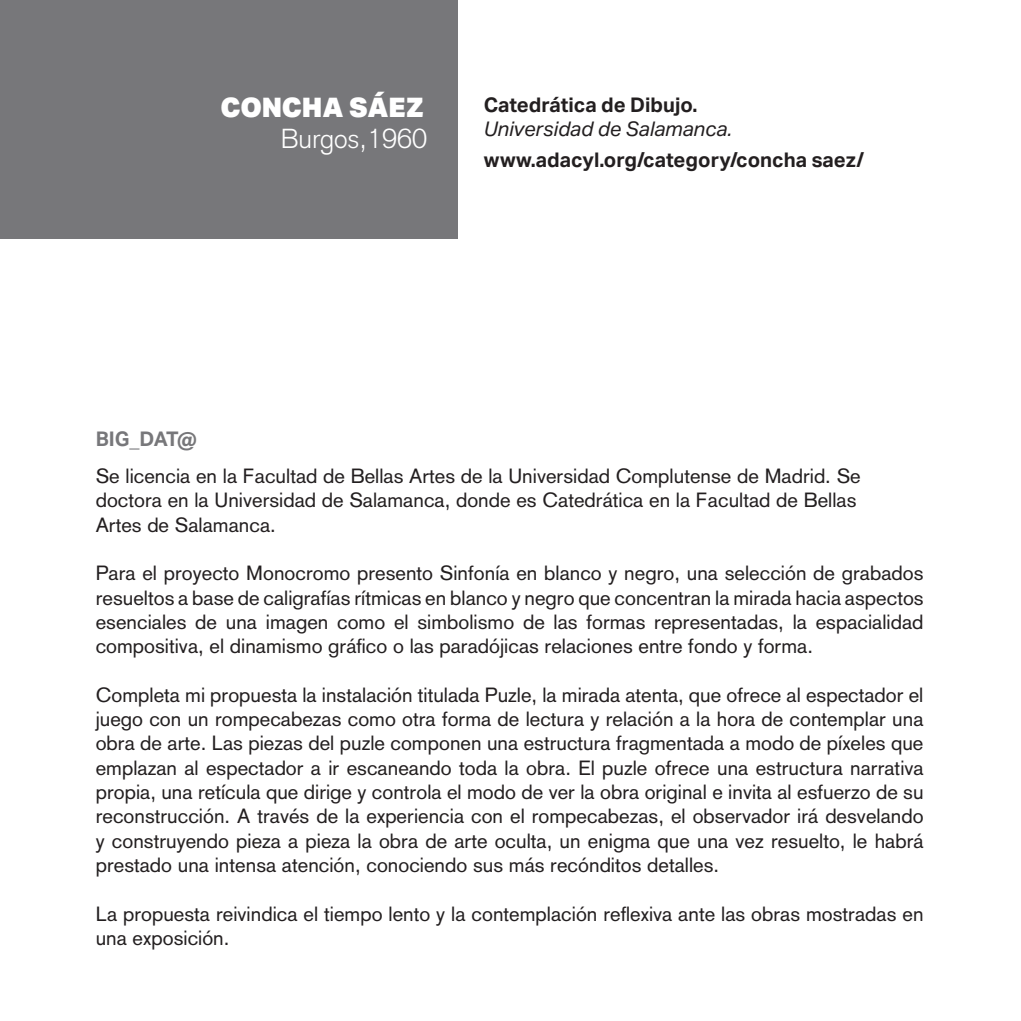
<style>
.page{position:relative;width:1021px;height:1021px;background:#fff}
.page>*{position:absolute;margin:0;border:0;box-sizing:border-box;transform-origin:0 0}
.t1{font:300 27px "Akzidenz Grotesk";color:#fff}
.t2{font:900 27px "Aktiv Grotesk";color:#fff}
.t3{font:20.25px/24.3px "Akzidenz Grotesk";color:#231f20}
.t4{font:700 20.25px "Aktiv Grotesk";color:#231f20}
.t5{font:italic 20.25px "Aktiv Grotesk";color:#231f20}
.t6{font:700 20.25px "Aktiv Grotesk";letter-spacing:-.02em;color:#77777a}
</style>
<div class="page">
<div style="left:0;top:0;width:458px;height:239px;background:#77777a"></div>
<h1 class="t2" style="left:220px;top:89px;width:205px">CONCHA SÁEZ</h1>
<h1 class="t1" style="left:281px;top:123px;width:148px">Burgos,1960</h1>
<p class="t4" style="left:483px;top:92px;width:215px">Catedrática de Dibujo.</p>
<p class="t5" style="left:483px;top:117px;width:250px">Universidad de Salamanca.</p>
<p class="t4" style="left:483px;top:147px;width:382px">www.adacyl.org/category/concha saez/</p>
<p class="t6" style="left:96px;top:426px;width:103px">BIG_DAT@</p>
<p class="t3" style="left:96px;top:463px;width:766px">Se licencia en la Facultad de Bellas Artes de la Universidad Complutense de Madrid. Se doctora en la Universidad de Salamanca, donde es Catedrática en la Facultad de Bellas<br>Artes de Salamanca.</p>
<p class="t3" style="left:96px;top:561px;width:829px;text-align:justify">Para el proyecto Monocromo presento Sinfonía en blanco y negro, una selección de grabados resueltos a base de caligrafías rítmicas en blanco y negro que concentran la mirada hacia aspectos esenciales de una imagen como el simbolismo de las formas representadas, la espacialidad compositiva, el dinamismo gráfico o las paradójicas relaciones entre fondo y forma.</p>
<p class="t3" style="left:96px;top:682px;width:829px;text-align:justify">Completa mi propuesta la instalación titulada Puzle, la mirada atenta, que ofrece al espectador el juego con un rompecabezas como otra forma de lectura y relación a la hora de contemplar una obra de arte. Las piezas del puzle componen una estructura fragmentada a modo de píxeles que emplazan al espectador a ir escaneando toda la obra. El puzle ofrece una estructura narrativa propia, una retícula que dirige y controla el modo de ver la obra original e invita al esfuerzo de su reconstrucción. A través de la experiencia con el rompecabezas, el observador irá desvelando y construyendo pieza a pieza la obra de arte oculta, un enigma que una vez resuelto, le habrá prestado una intensa atención, conociendo sus más recónditos detalles.</p>
<p class="t3" style="left:96px;top:901px;width:829px">La propuesta reivindica el tiempo lento y la contemplación reflexiva ante las obras mostradas en una exposición.</p>
</div>
